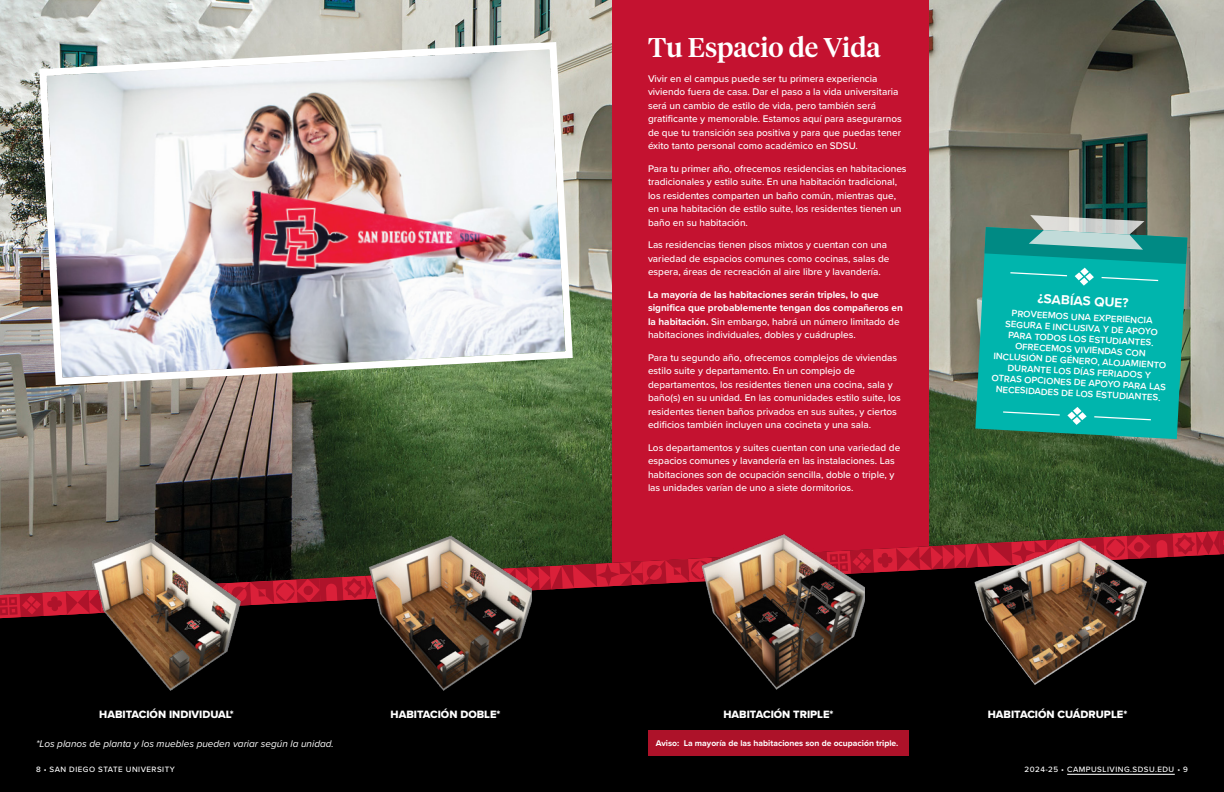
<style>
.page{position:relative;width:1224px;height:792px;background:#fff}
.page>*{position:absolute;margin:0;border:0;box-sizing:border-box;transform-origin:0 0}
.t1{font:500 27px "Tiempos Headline";color:#fff}
.t2{font:700 13.5px "Proxima Nova";color:#fff}
.t3{font:11px "Proxima Nova Extrabld";color:#fff}
.t4{font:500 10px/13.5px "Proxima Nova";color:#fff}
.t5{font:700 10px/13.5px "Proxima Nova";color:#fff}
.t6{font:italic 10px "Proxima Nova";color:#fff}
.t7{font:600 9.5px/10.9px "Proxima Nova";color:#fff;text-align:center}
.t8{font:700 8.6px "Proxima Nova";color:#fff}
.t9{font:500 8px "Proxima Nova";letter-spacing:.06em;color:#fff}
.s1{font-weight:500}
</style>
<div class="page">
<img style="left:929px;top:0;width:295px;height:531px">
<img style="left:0;top:0;width:612px;height:531px">
<div style="left:612px;top:0;width:317px;height:603px;background:#c41230"></div>
<div style="left:0;top:618px;width:1224px;height:174px;background:#000"></div>
<svg style="left:0;top:531px;width:1224px;height:87px;background:#561f21"></svg>
<img style="left:693px;top:534px;width:171px;height:157px">
<img style="left:360px;top:535px;width:171px;height:155px">
<img style="left:81px;top:537px;width:171px;height:154px">
<img style="left:973px;top:535px;width:187px;height:154px">
<svg style="left:975px;top:227px;width:212px;height:212px;background:#09ada3"></svg>
<svg style="left:985px;top:215px;width:202px;height:71px;background:#3da7a0"></svg>
<svg style="left:1067px;top:407px;width:20px;height:18px"></svg>
<svg style="left:1094px;top:416px;width:57px;height:4px"></svg>
<svg style="left:1003px;top:411px;width:57px;height:5px"></svg>
<div style="left:648px;top:730px;width:261px;height:26px;background:#ad1229"></div>
<img style="left:36px;top:38px;width:540px;height:351px">
<hr style="left:1067px;top:774px;width:108px;height:1px;background:#fff">
<h1 class="t1" style="left:648px;top:29px;width:234px">Tu Espacio de Vida</h1>
<p class="t4" style="left:648px;top:72px;width:255px">Vivir en el campus puede ser tu primera experiencia viviendo fuera de casa. Dar el paso a la vida universitaria será un cambio de estilo de vida, pero también será gratificante y memorable. Estamos aquí para asegurarnos de que tu transición sea positiva y para que puedas tener éxito tanto personal como académico en SDSU.</p>
<p class="t4" style="left:648px;top:162px;width:260px">Para tu primer año, ofrecemos residencias en habitaciones tradicionales y estilo suite. En una habitación tradicional, los residentes comparten un baño común, mientras que, en una habitación de estilo suite, los residentes tienen un baño en su habitación.</p>
<p class="t4" style="left:648px;top:238px;width:243px">Las residencias tienen pisos mixtos y cuentan con una variedad de espacios comunes como cocinas, salas de espera, áreas de recreación al aire libre y lavandería.</p>
<p class="t5" style="left:648px;top:288px;width:256px">La mayoría de las habitaciones serán triples, lo que significa que probablemente tengan dos compañeros en la habitación. <span class="s1">Sin embargo, habrá un número limitado de habitaciones individuales, dobles y cuádruples.</span></p>
<p class="t4" style="left:648px;top:351px;width:255px">Para tu segundo año, ofrecemos complejos de viviendas estilo suite y departamento. En un complejo de departamentos, los residentes tienen una cocina, sala y baño(s) en su unidad. En las comunidades estilo suite, los residentes tienen baños privados en sus suites, y ciertos edificios también incluyen una cocineta y una sala.</p>
<p class="t4" style="left:648px;top:441px;width:254px">Los departamentos y suites cuentan con una variedad de espacios comunes y lavandería en las instalaciones. Las habitaciones son de ocupación sencilla, doble o triple, y las unidades varían de uno a siete dormitorios.</p>
<h2 class="t2" style="left:1038px;top:288px;width:92px;rotate:3deg">¿SABÍAS QUE?</h2>
<p class="t7" style="left:995px;top:307px;width:176px;rotate:3deg">PROVEEMOS UNA EXPERIENCIA<br>SEGURA E INCLUSIVA Y DE APOYO<br>PARA TODOS LOS ESTUDIANTES.<br>OFRECEMOS VIVIENDAS CON<br>INCLUSIÓN DE GÉNERO, ALOJAMIENTO<br>DURANTE LOS DÍAS FERIADOS Y<br>OTRAS OPCIONES DE APOYO PARA LAS<br>NECESIDADES DE LOS ESTUDIANTES.</p>
<p class="t3" style="left:99px;top:706px;width:136px">HABITACIÓN INDIVIDUAL*</p>
<p class="t3" style="left:391px;top:706px;width:111px">HABITACIÓN DOBLE*</p>
<p class="t3" style="left:723px;top:706px;width:112px">HABITACIÓN TRIPLE*</p>
<p class="t6" style="left:36px;top:737px;width:299px">*Los planos de planta y los muebles pueden variar según la unidad.</p>
<p class="t8" style="left:656px;top:737px;width:244px">Aviso: La mayoría de las habitaciones son de ocupación triple.</p>
<p class="t3" style="left:988px;top:706px;width:141px">HABITACIÓN CUÁDRUPLE*</p>
<p class="t9" style="left:36px;top:764px;width:140px">8 • SAN DIEGO STATE UNIVERSITY</p>
<p class="t9" style="left:1025px;top:764px;width:165px">2024-25 • CAMPUSLIVING.SDSU.EDU • 9</p>
</div>
